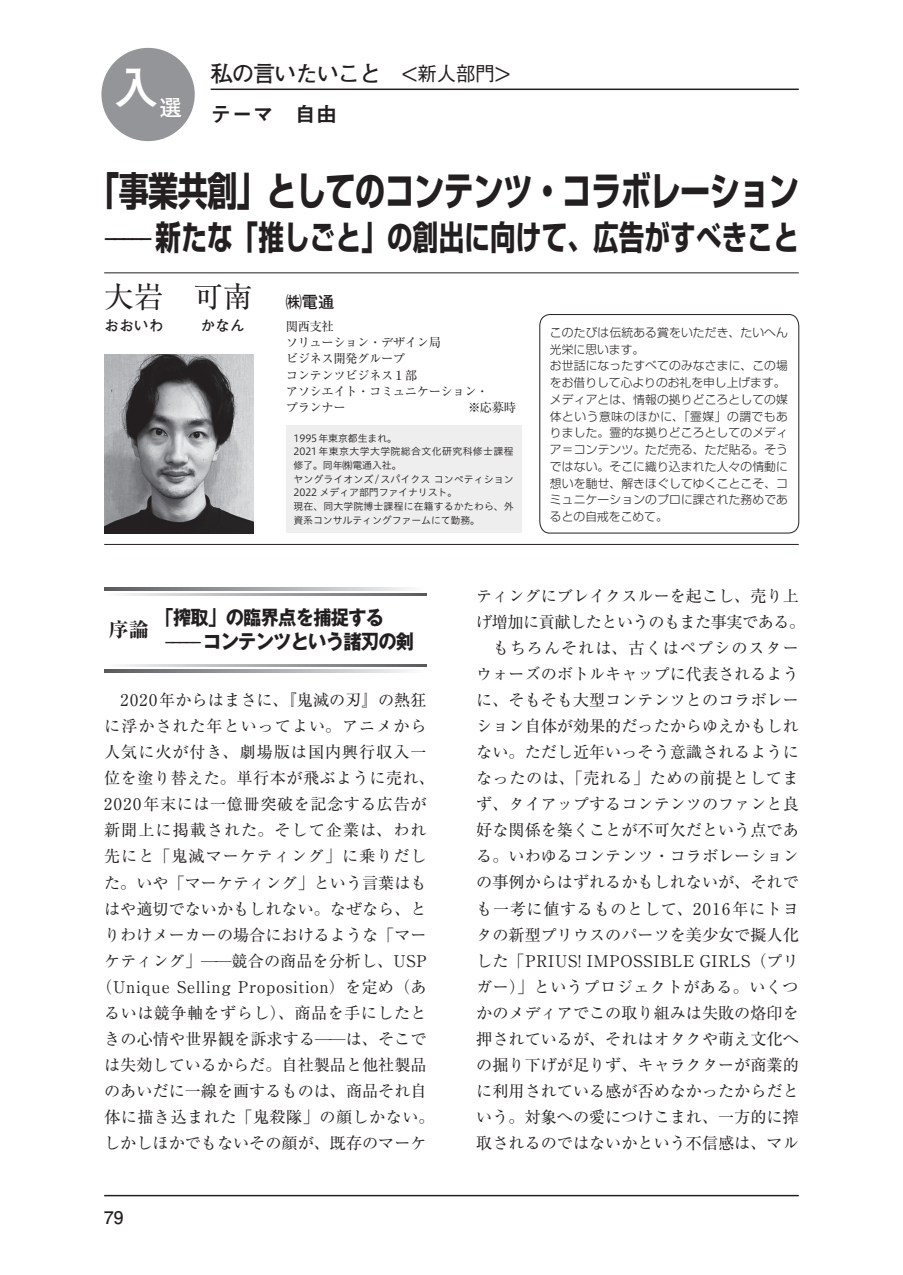
<style>
.page{position:relative;width:903px;height:1275px;background:#fff}
.page>*{position:absolute;margin:0;border:0;box-sizing:border-box;transform-origin:0 0}
.t1{font:700 45.85px "Futo Go B101 Pr 6";color:#fff}
.t2{font:700 39.73px "Shin Go Pr 6";letter-spacing:-.02em;color:#231f20;scale:.76 1}
.t3{font:700 33.43px "Shin Go Pr 6";letter-spacing:.01em;color:#231f20;scale:.76 1}
.t4{font:29.75px "Ryumin Pr 6";color:#231f20}
.t5{font:700 22.4px "Futo Go B101 Pr 6";letter-spacing:-.05em;color:#231f20}
.t6{font:21px "Midashi Go Pr 6 MB31";color:#231f20}
.t7{font:700 19.78px/24.8px "Gothic MB101 Pr 6";letter-spacing:-.04em;color:#231f20;scale:.92 1}
.t8{font:800 19.78px "Ryumin Pr 6";color:#231f20}
.t9{font:700 17.32px "Futo Go B101 Pr 6";color:#231f20}
.t10{font:16.1px "Ryumin Pr 6";color:#231f20}
.t11{font:16.1px "Ryumin Pr 6";letter-spacing:.03em;color:#231f20}
.t12{font:16.1px "Ryumin Pr 6";letter-spacing:.06em;color:#231f20}
.t13{font:16.1px "Ryumin Pr 6";letter-spacing:.055em;color:#231f20}
.t14{font:16.1px "Ryumin Pr 6";letter-spacing:.05em;color:#231f20}
.t15{font:16.1px "Ryumin Pr 6";letter-spacing:.035em;color:#231f20}
.t16{font:16.1px "Ryumin Pr 6";letter-spacing:-.03em;color:#231f20}
.t17{font:16.1px "Ryumin Pr 6";letter-spacing:.04em;color:#231f20}
.t18{font:16.1px "Ryumin Pr 6";letter-spacing:.065em;color:#231f20}
.t19{font:700 16.1px "Futo Go B101 Pr 6";color:#231f20}
.t20{font:700 14.88px "Futo Go B101 Pr 6";color:#231f20}
.t21{font:12.42px/16.1px "Ryumin Pr 6";letter-spacing:-.04em;color:#231f20}
.t22{font:300 11.72px/16.8px "Shin Go Pr 6";letter-spacing:.01em;color:#231f20}
.t23{font:9.97px/13.7px "Hiragino UD Sans Std N W3";letter-spacing:.01em;color:#231f20}
.s1{font-family:"Gothic BBB Pr 6";font-weight:500;font-size:23.8px}
.s2{font-family:"Gothic BBB Pr 6";font-weight:500;font-size:19.78px}
</style>
<div class="page">
<svg style="left:104px;top:587px;width:305px;height:4px"></svg>
<svg style="left:122px;top:593px;width:305px;height:3px"></svg>
<svg style="left:104px;top:669px;width:305px;height:4px"></svg>
<svg style="left:122px;top:664px;width:305px;height:3px"></svg>
<hr style="left:104px;top:1195px;width:695px;height:1px;background:#231f20">
<hr style="left:211px;top:89px;width:588px;height:1px;background:#231f20">
<div style="left:101px;top:48px;width:94px;height:93px;background:#939598;border-radius:50%"></div>
<svg style="left:539px;top:314px;width:260px;height:220px"></svg>
<hr style="left:104px;top:273px;width:695px;height:1px;background:#231f20">
<hr style="left:104px;top:544px;width:695px;height:1px;background:#231f20">
<img style="left:104px;top:355px;width:149px;height:178px">
<div style="left:286px;top:426px;width:235px;height:107px;background:#eeeeef"></div>
<h1 class="t1" style="left:113px;top:50px;width:70px">入<sub>選</sub></h1>
<h3 class="t5" style="left:211px;top:55px;width:302px">私の言いたいこと　<span class="s1">&lt;</span><span class="s2">新人部門</span><span class="s1">&gt;</span></h3>
<h3 class="t6" style="left:211px;top:98px;width:128px">テーマ　自由</h3>
<h2 class="t2" style="left:89px;top:159px;width:935px">「事業共創」としてのコンテンツ・コラボレーション</h2>
<h3 class="t3" style="left:104px;top:211px;width:915px"><sup>–––––</sup>新たな「推しごと」の創出に向けて、広告がすべきこと</h3>
<h3 class="t4" style="left:104px;top:273px;width:150px">大岩　可南</h3>
<p class="t20" style="left:104px;top:313px;width:142px">おおいわ 　 かなん</p>
<p class="t19" style="left:286px;top:289px;width:50px">㈱電通</p>
<p class="t21" style="left:286px;top:318px;width:204px">関西支社<br>ソリューション・デザイン局<br>ビジネス開発グループ<br>コンテンツビジネス１部<br>アソシエイト・コミュニケーション・</p>
<p class="t23" style="left:293px;top:431px;width:222px">1995年東京都生まれ。<br>2021年東京大学大学院総合文化研究科修士課程修了。同年㈱電通入社。<br>ヤングライオンズ/スパイクス コンペティション<br>2022 メディア部門ファイナリスト。<br>現在、同大学院博士課程に在籍するかたわら、外資系コンサルティングファームにて勤務。</p>
<p class="t22" style="left:550px;top:323px;width:240px">このたびは伝統ある賞をいただき、たいへん光栄に思います。<br>お世話になったすべてのみなさまに、この場をお借りして心よりのお礼を申し上げます。メディアとは、情報の拠りどころとしての媒体という意味のほかに、「霊媒」の謂でもありました。霊的な拠りどころとしてのメディア＝コンテンツ。ただ売る、ただ貼る。そうではない。そこに織り込まれた人々の情動に想いを馳せ、解きほぐしてゆくことこそ、コミュニケーションのプロに課された務めであるとの自戒をこめて。</p>
<p class="t8" style="left:109px;top:614px;width:41px">序論</p>
<p class="t7" style="left:165px;top:604px;width:273px;text-indent:-9px">「搾取」の臨界点を捕捉する<sup>–––––</sup>コンテンツという諸刃の剣</p>
<p class="t10" style="left:121px;top:688px;width:308px">2020年からはまさに、『鬼滅の刃』の熱狂</p>
<p class="t12" style="left:104px;top:714px;width:324px">に浮かされた年といってよい。アニメから</p>
<p class="t12" style="left:104px;top:740px;width:324px">人気に火が付き、劇場版は国内興行収入一</p>
<p class="t11" style="left:104px;top:766px;width:332px">位を塗り替えた。単行本が飛ぶように売れ、</p>
<p class="t15" style="left:104px;top:792px;width:324px">2020年末には一億冊突破を記念する広告が</p>
<p class="t18" style="left:104px;top:818px;width:324px">新聞上に掲載された。そして企業は、われ</p>
<p class="t12" style="left:104px;top:844px;width:324px">先にと「鬼滅マーケティング」に乗りだし</p>
<p class="t10" style="left:104px;top:870px;width:324px">た。いや「マーケティング」という言葉はも</p>
<p class="t10" style="left:104px;top:896px;width:324px">はや適切でないかもしれない。なぜなら、と</p>
<p class="t10" style="left:104px;top:922px;width:324px">りわけメーカーの場合におけるような「マー</p>
<p class="t10" style="left:104px;top:948px;width:324px">ケティング」<sup>——</sup>競合の商品を分析し、USP</p>
<p class="t13" style="left:96px;top:974px;width:332px">（Unique Selling Proposition）を定め（あ</p>
<p class="t11" style="left:104px;top:1000px;width:324px">るいは競争軸をずらし）、商品を手にしたと</p>
<p class="t10" style="left:104px;top:1026px;width:324px">きの心情や世界観を訴求する<sup>——</sup>は、そこで</p>
<p class="t10" style="left:104px;top:1052px;width:324px">は失効しているからだ。自社製品と他社製品</p>
<p class="t10" style="left:104px;top:1078px;width:324px">のあいだに一線を画するものは、商品それ自</p>
<p class="t11" style="left:104px;top:1104px;width:332px">体に描き込まれた「鬼殺隊」の顔しかない。</p>
<p class="t10" style="left:104px;top:1130px;width:324px">しかしほかでもないその顔が、既存のマーケ</p>
<p class="t9" style="left:104px;top:1203px;width:21px">79</p>
<p class="t10" style="left:476px;top:583px;width:324px">ティングにブレイクスルーを起こし、売り上</p>
<p class="t16" style="left:476px;top:609px;width:330px">げ増加に貢献したというのもまた事実である。</p>
<p class="t12" style="left:493px;top:635px;width:308px">もちろんそれは、古くはペプシのスター</p>
<p class="t10" style="left:476px;top:661px;width:324px">ウォーズのボトルキャップに代表されるよう</p>
<p class="t10" style="left:476px;top:687px;width:324px">に、そもそも大型コンテンツとのコラボレー</p>
<p class="t10" style="left:476px;top:714px;width:324px">ション自体が効果的だったからゆえかもしれ</p>
<p class="t10" style="left:476px;top:740px;width:324px">ない。ただし近年いっそう意識されるように</p>
<p class="t11" style="left:476px;top:766px;width:324px">なったのは、「売れる」ための前提としてま</p>
<p class="t10" style="left:476px;top:792px;width:324px">ず、タイアップするコンテンツのファンと良</p>
<p class="t10" style="left:476px;top:818px;width:324px">好な関係を築くことが不可欠だという点であ</p>
<p class="t10" style="left:476px;top:844px;width:324px">る。いわゆるコンテンツ・コラボレーション</p>
<p class="t10" style="left:476px;top:870px;width:324px">の事例からはずれるかもしれないが、それで</p>
<p class="t17" style="left:476px;top:896px;width:324px">も一考に値するものとして、2016年にトヨ</p>
<p class="t10" style="left:476px;top:922px;width:324px">タの新型プリウスのパーツを美少女で擬人化</p>
<p class="t14" style="left:476px;top:948px;width:324px">した「PRIUS! IMPOSSIBLE GIRLS（プリ</p>
<p class="t11" style="left:476px;top:974px;width:324px">ガー）」というプロジェクトがある。いくつ</p>
<p class="t10" style="left:476px;top:1000px;width:324px">かのメディアでこの取り組みは失敗の烙印を</p>
<p class="t10" style="left:476px;top:1026px;width:324px">押されているが、それはオタクや萌え文化へ</p>
<p class="t10" style="left:476px;top:1052px;width:324px">の掘り下げが足りず、キャラクターが商業的</p>
<p class="t10" style="left:476px;top:1078px;width:324px">に利用されている感が否めなかったからだと</p>
<p class="t10" style="left:476px;top:1104px;width:324px">いう。対象への愛につけこまれ、一方的に搾</p>
<p class="t10" style="left:476px;top:1130px;width:324px">取されるのではないかという不信感は、マル</p>
</div>
